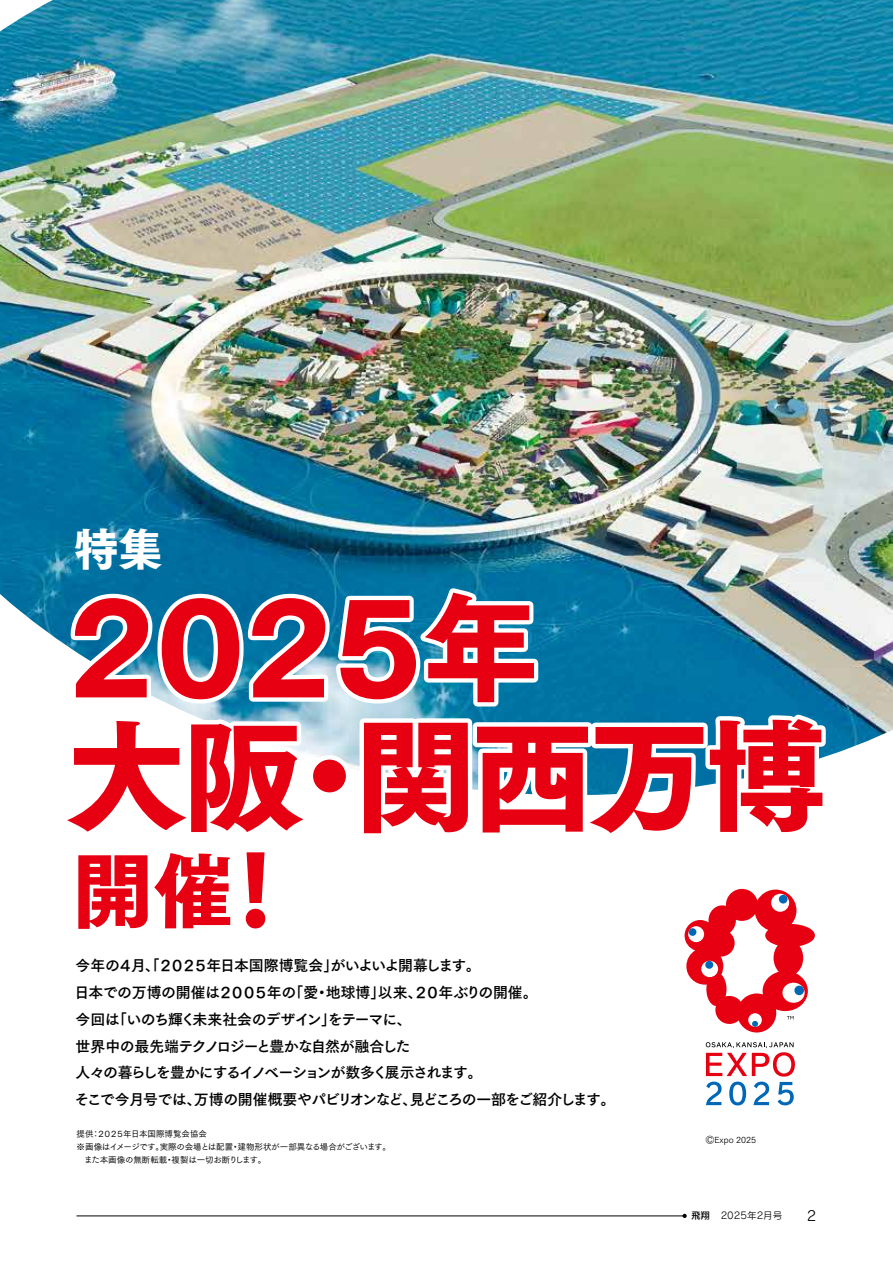
<style>
.page{position:relative;width:893px;height:1263px;background:#fff}
.page>*{position:absolute;margin:0;border:0;box-sizing:border-box;transform-origin:0 0}
.t1{font:121.5px "Tsuku Go Pro H";letter-spacing:-.04em;color:#e60012}
.t2{font:117.45px "Tsuku Go Pro H";color:#e60012}
.t3{font:81px "Tsuku Go Pro H";color:#e60012}
.t4{font:44.4px "Tsuku Go Pro H";color:#fff}
.t5{font:14.85px/26.8px "Tsuku Go Pro B";letter-spacing:-.07em;color:#000}
.t6{font:13.8px "Rodin Pro M";color:#000}
.t7{font:9.6px "Rodin Pro M";color:#000}
.t8{font:8.55px/13px "Tsuku Go Pro M";letter-spacing:-.025em;color:#000}
.t9{font:8.55px "Tsuku Go Pro R";color:#000}
.s1{font-family:"Rodin Pro DB"}
</style>
<div class="page">
<img style="left:0;top:0;width:893px;height:752px">
<svg style="left:58px;top:584px;width:782px;height:212px"></svg>
<svg style="left:246px;top:852px;width:19px;height:76px"></svg>
<svg style="left:706px;top:1042px;width:89px;height:63px"></svg>
<svg style="left:685px;top:889px;width:130px;height:143px"></svg>
<hr style="left:77px;top:1216px;width:608px;height:1px;background:#000">
<svg style="left:682px;top:1214px;width:5px;height:4px"></svg>
<h3 class="t4" style="left:74px;top:525px;width:90px">特集</h3>
<h2 class="t2" style="left:68px;top:583px;width:473px">2025年</h2>
<h1 class="t1" style="left:66px;top:709px;width:762px">大阪・関西万博</h1>
<h3 class="t3" style="left:72px;top:846px;width:163px">開催</h3>
<p class="t5" style="left:75px;top:950px;width:542px">今年の４月、「２０２５年日本国際博覧会」がいよいよ開幕します。<br>日本での万博の開催は２００５年の「愛・地球博」以来、２０年ぶりの開催。<br>今回は「いのち輝く未来社会のデザイン」をテーマに、<br>世界中の最先端テクノロジーと豊かな自然が融合した<br>人々の暮らしを豊かにするイノベーションが数多く展示されます。<br>そこで今月号では、万博の開催概要やパビリオンなど、見どころの一部をご紹介します。</p>
<p class="t8" style="left:77px;top:1126px;width:316px">提供：２０２５年日本国際博覧会協会<br>※画像はイメージです。実際の会場とは配置・建物形状が一部異なる場合がございます。　また本画像の無断転載・複製は一切お断りします。</p>
<p class="t9" style="left:706px;top:1133px;width:52px">ⒸExpo 2025</p>
<p class="t7" style="left:691px;top:1209px;width:93px"><span class="s1">飛翔</span> 2025年2月号</p>
<p class="t6" style="left:807px;top:1206px;width:11px">2</p>
</div>
